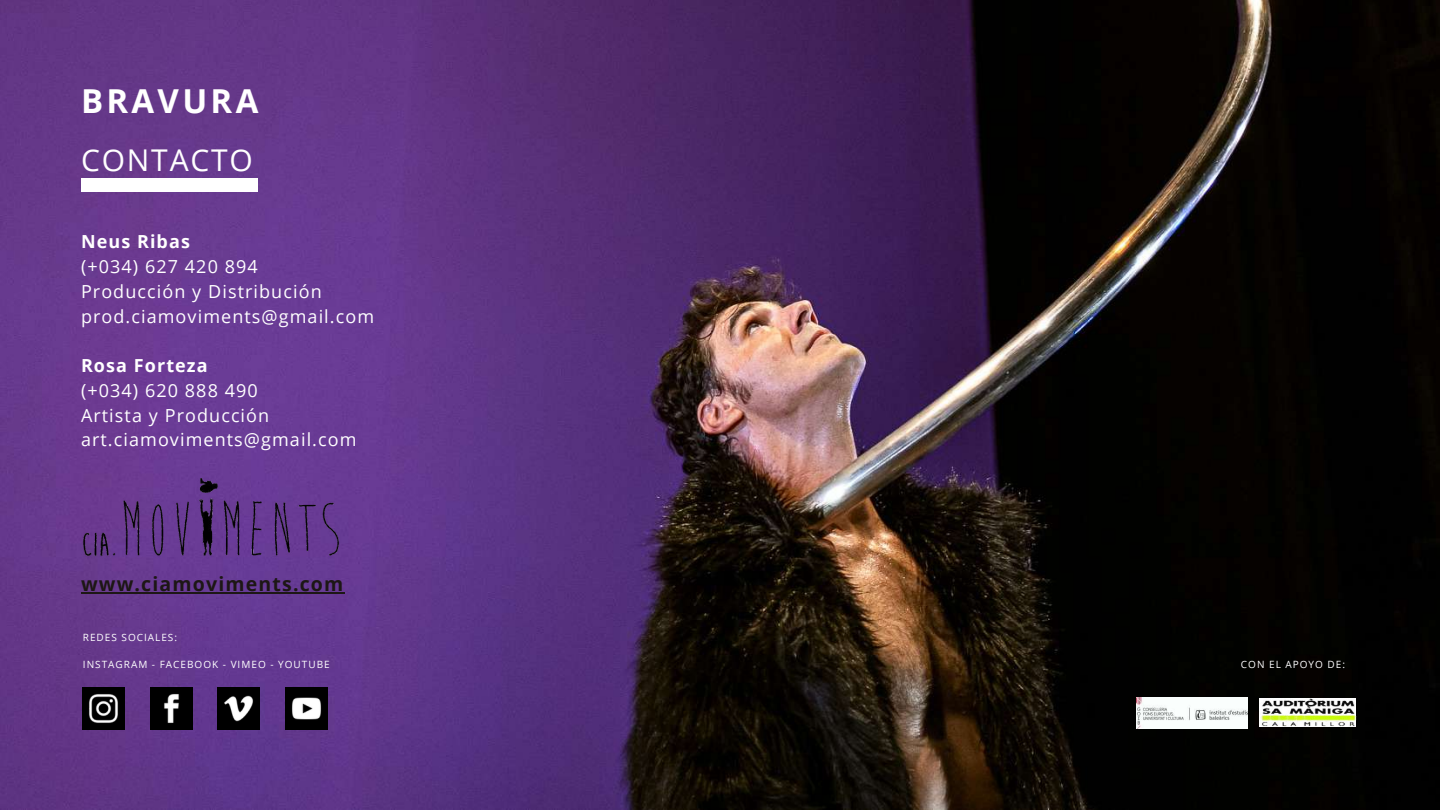
<style>
.page{position:relative;width:1440px;height:810px;background:#fff}
.page>*{position:absolute;margin:0;border:0;box-sizing:border-box;transform-origin:0 0}
.t1{font:700 33px "Open Sans";letter-spacing:.1em;color:#fff}
.t2{font:30px "Open Sans";letter-spacing:.06em;color:#fff}
.t3{font:700 19.5px "Open Sans";letter-spacing:.06em;color:#1d1715}
.t4{font:18px/24.8px "Open Sans";letter-spacing:.06em;color:#fff}
.t5{font:700 18px "Open Sans";letter-spacing:.06em;color:#fff}
.t6{font:10px "Open Sans";letter-spacing:.1em;color:#fff}
</style>
<div class="page">
<img style="left:0;top:0;width:1440px;height:810px">
<div style="left:81px;top:178px;width:176px;height:13px;background:#fff"></div>
<img style="left:83px;top:687px;width:42px;height:42px">
<img style="left:150px;top:687px;width:42px;height:42px">
<img style="left:218px;top:687px;width:42px;height:42px">
<img style="left:285px;top:687px;width:42px;height:42px">
<img style="left:1137px;top:697px;width:111px;height:32px">
<img style="left:1256px;top:687px;width:103px;height:59px">
<img style="left:81px;top:478px;width:260px;height:94px">
<hr style="left:81px;top:592px;width:263px;height:2px;background:#1d1715">
<h1 class="t1" style="left:81px;top:78px;width:179px">BRAVURA</h1>
<h2 class="t2" style="left:81px;top:139px;width:173px">CONTACTO</h2>
<p class="t5" style="left:81px;top:229px;width:111px">Neus Ribas</p>
<p class="t4" style="left:81px;top:254px;width:295px">(+034) 627 420 894<br>Producción y Distribución prod.ciamoviments@gmail.com</p>
<p class="t5" style="left:81px;top:353px;width:128px">Rosa Forteza</p>
<p class="t4" style="left:81px;top:377px;width:277px">(+034) 620 888 490<br>Artista y Producción art.ciamoviments@gmail.com</p>
<p class="t3" style="left:81px;top:570px;width:264px">www.ciamoviments.com</p>
<p class="t6" style="left:83px;top:630px;width:96px">REDES SOCIALES:</p>
<p class="t6" style="left:83px;top:657px;width:248px">INSTAGRAM - FACEBOOK - VIMEO - YOUTUBE</p>
<p class="t6" style="left:1241px;top:657px;width:106px">CON EL APOYO DE:</p>
</div>
